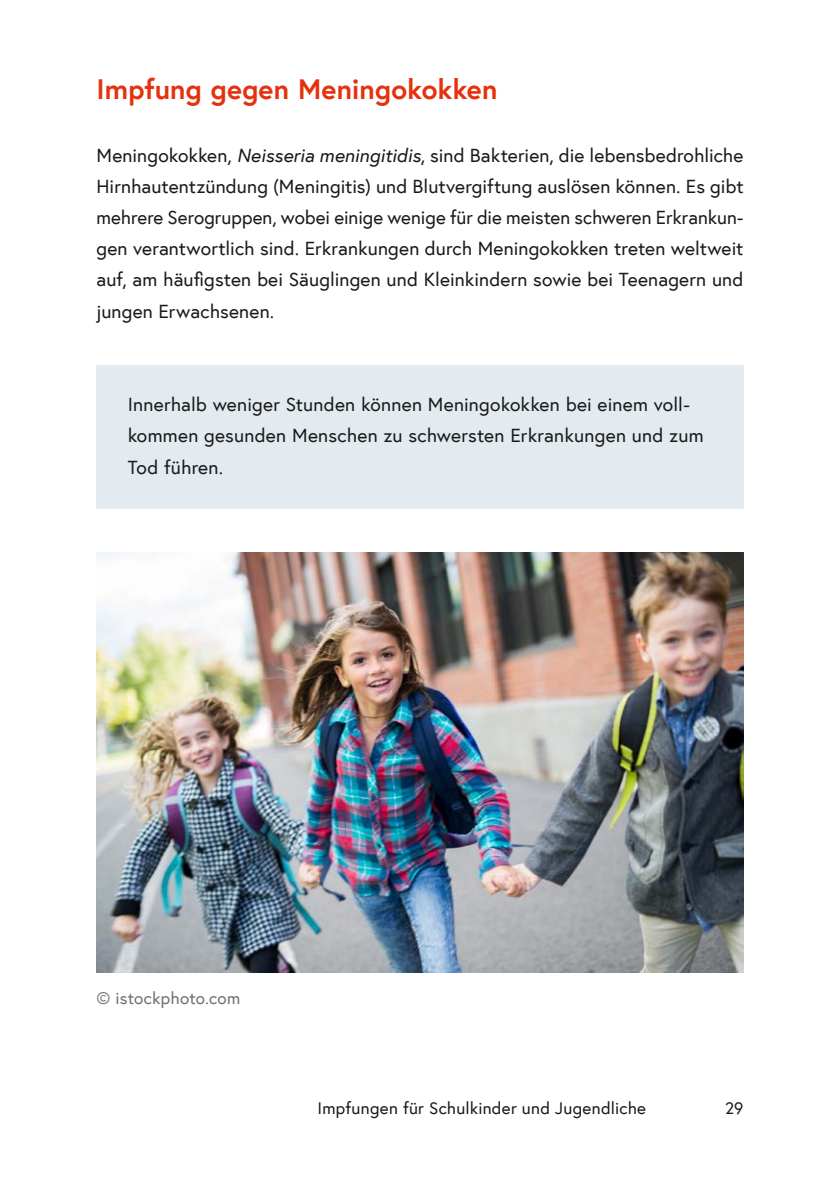
<style>
.page{position:relative;width:840px;height:1191px;background:#fff}
.page>*{position:absolute;margin:0;border:0;box-sizing:border-box;transform-origin:0 0}
.h2_ohne_Nummerierung{font:700 28px "Europa Austria";letter-spacing:.005em;color:#e5310e}
.Infobox_p_Infobox_ohne_h{font:19.2px/31.2px "Europa Austria";letter-spacing:.01em;color:#1a1a18;text-align:justify}
.t1{font:17px "Europa Austria";letter-spacing:.015em;color:#1a1a18}
.t2{font:17px "Europa Austria";letter-spacing:.015em;color:#6f6f6e}
.s1{font-style:italic}
</style>
<div class="page">
<div style="left:96px;top:365px;width:647px;height:144px;background:#e4ebf0"></div>
<img style="left:96px;top:553px;width:647px;height:419px">
<h2 class="h2_ohne_Nummerierung" style="left:96px;top:70px;width:402px">Impfung gegen Meningokokken</h2>
<p class="Infobox_p_Infobox_ohne_h" style="left:96px;top:139px;width:648px">Meningokokken, <span class="s1">Neisseria meningitidis</span>, sind Bakterien, die lebensbedrohliche Hirnhautentzündung (Meningitis) und Blutvergiftung auslösen können. Es gibt mehrere Serogruppen, wobei einige wenige für die meisten schweren Erkrankun&shy;gen verantwortlich sind. Erkrankungen durch Meningokokken treten weltweit auf, am häufigsten bei Säuglingen und Kleinkindern sowie bei Teenagern und jungen Erwachsenen.</p>
<p class="Infobox_p_Infobox_ohne_h" style="left:128px;top:388px;width:577px;text-align:left">Innerhalb weniger Stunden können Meningokokken bei einem voll&shy;kommen gesunden Menschen zu schwersten Erkrankungen und zum<br>Tod führen.</p>
<p class="t2" style="left:96px;top:987px;width:145px">© istockphoto.com</p>
<p class="t1" style="left:317px;top:1096px;width:330px">Impfungen für Schulkinder und Jugendliche</p>
<p class="t1" style="left:724px;top:1096px;width:20px">29</p>
</div>
